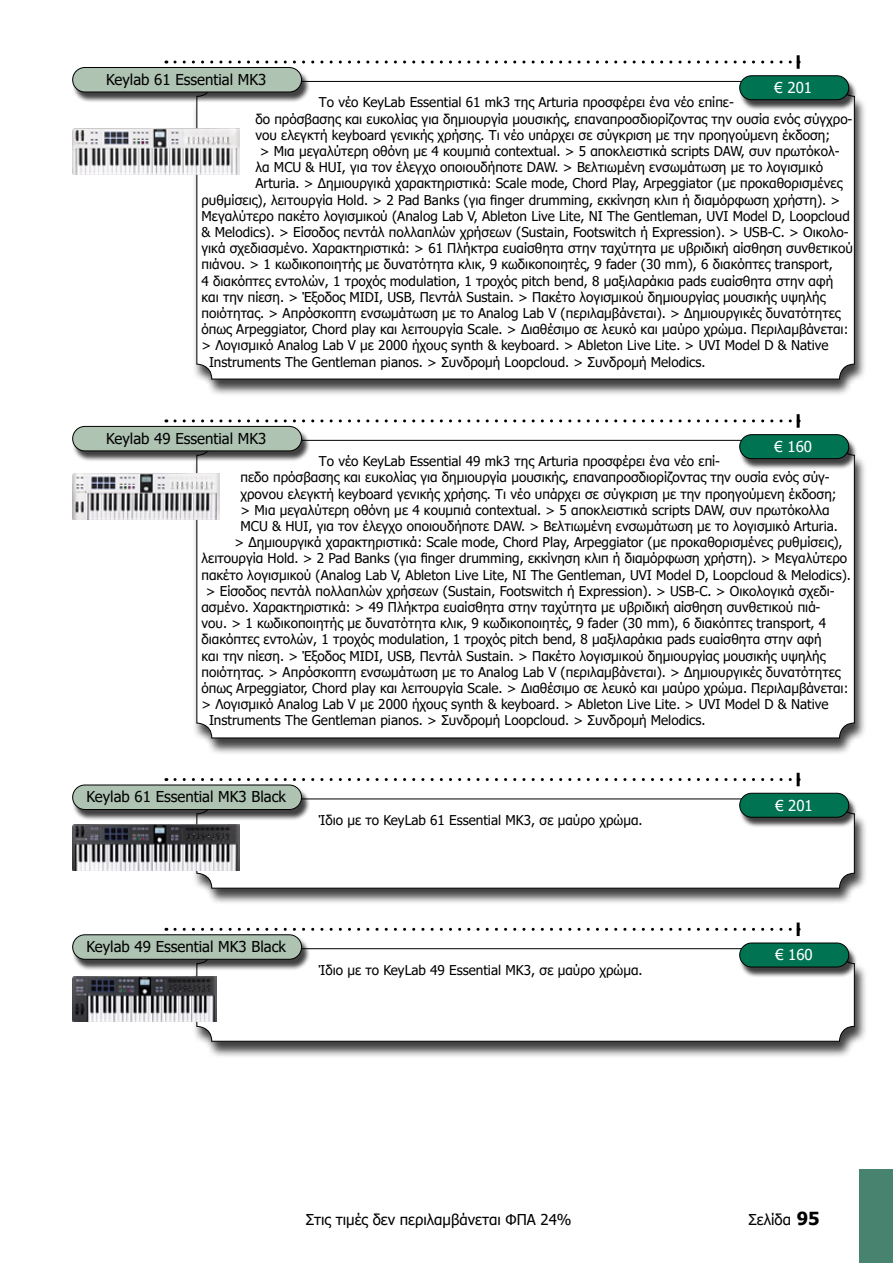
<style>
.page{position:relative;width:893px;height:1263px;background:#fff}
.page>*{position:absolute;margin:0;border:0;box-sizing:border-box;transform-origin:0 0}
.t1{font:15px "Tahoma";color:#000}
.t2{font:15px "Tahoma";color:#fff}
.t3{font:13.5px "Tahoma";color:#000}
.s1{font-weight:700;font-size:18px}
</style>
<div class="page">
<div style="left:859px;top:1169px;width:34px;height:94px;background:#47836f"></div>
<svg style="left:175px;top:61px;width:622px;height:3px"></svg>
<hr style="left:797px;top:55px;width:3px;height:14px;background:#000">
<div style="left:192px;top:81px;width:675px;height:315px;background:#000;opacity:.75"></div>
<div style="left:197px;top:81px;width:657px;height:298px;background:#fff;border-radius:15px"></div>
<div style="left:739px;top:77px;width:119px;height:34px;background:#000;opacity:.75"></div>
<div style="left:740px;top:76px;width:109px;height:24px;background:#007452;border-radius:12px"></div>
<div style="left:739px;top:75px;width:110px;height:25px;border:1px solid #000;border-radius:12px"></div>
<img style="left:72px;top:129px;width:168px;height:46px">
<div style="left:72px;top:69px;width:238px;height:35px;background:#000;opacity:.75"></div>
<div style="left:73px;top:67px;width:229px;height:25px;background:#aec3b2;border-radius:12px"></div>
<div style="left:72px;top:67px;width:230px;height:25px;border:1px solid #000;border-radius:12px"></div>
<svg style="left:175px;top:773px;width:625px;height:13px"></svg>
<div style="left:192px;top:799px;width:675px;height:106px;background:#000;opacity:.75"></div>
<div style="left:197px;top:799px;width:657px;height:89px;background:#fff;border-radius:15px"></div>
<div style="left:196px;top:798px;width:659px;height:90px;border:1px solid #000;border-radius:15px"></div>
<div style="left:739px;top:795px;width:119px;height:34px;background:#000;opacity:.75"></div>
<div style="left:740px;top:793px;width:109px;height:24px;background:#007452;border-radius:12px"></div>
<div style="left:739px;top:793px;width:110px;height:25px;border:1px solid #000;border-radius:12px"></div>
<img style="left:72px;top:825px;width:168px;height:46px">
<div style="left:72px;top:786px;width:238px;height:35px;background:#000;opacity:.75"></div>
<div style="left:73px;top:785px;width:229px;height:24px;background:#aec3b2;border-radius:12px"></div>
<div style="left:72px;top:785px;width:230px;height:25px;border:1px solid #000;border-radius:12px"></div>
<svg style="left:175px;top:928px;width:622px;height:3px"></svg>
<hr style="left:797px;top:922px;width:3px;height:14px;background:#000">
<div style="left:192px;top:949px;width:675px;height:109px;background:#000;opacity:.75"></div>
<div style="left:197px;top:949px;width:657px;height:92px;background:#fff;border-radius:15px"></div>
<div style="left:196px;top:948px;width:659px;height:93px;border:1px solid #000;border-radius:15px"></div>
<div style="left:739px;top:944px;width:119px;height:34px;background:#000;opacity:.75"></div>
<div style="left:740px;top:943px;width:109px;height:24px;background:#007452;border-radius:12px"></div>
<div style="left:739px;top:943px;width:110px;height:24px;border:1px solid #000;border-radius:12px"></div>
<img style="left:72px;top:976px;width:145px;height:45px">
<div style="left:72px;top:936px;width:238px;height:35px;background:#000;opacity:.75"></div>
<div style="left:73px;top:935px;width:229px;height:24px;background:#aec3b2;border-radius:12px"></div>
<div style="left:72px;top:934px;width:230px;height:26px;border:1px solid #000;border-radius:12px"></div>
<svg style="left:175px;top:419px;width:622px;height:3px"></svg>
<hr style="left:797px;top:414px;width:3px;height:14px;background:#000">
<div style="left:192px;top:440px;width:675px;height:315px;background:#000;opacity:.75"></div>
<div style="left:197px;top:440px;width:657px;height:298px;background:#fff;border-radius:15px"></div>
<div style="left:739px;top:436px;width:119px;height:34px;background:#000;opacity:.75"></div>
<div style="left:740px;top:435px;width:109px;height:24px;background:#007452;border-radius:12px"></div>
<div style="left:739px;top:434px;width:110px;height:25px;border:1px solid #000;border-radius:12px"></div>
<img style="left:72px;top:473px;width:147px;height:46px">
<div style="left:72px;top:428px;width:238px;height:34px;background:#000;opacity:.75"></div>
<div style="left:73px;top:426px;width:229px;height:25px;background:#aec3b2;border-radius:12px"></div>
<div style="left:72px;top:426px;width:230px;height:25px;border:1px solid #000;border-radius:12px"></div>
<p class="t1" style="left:106px;top:69px;width:162px">Keylab 61 Essential MK3</p>
<p class="t2" style="left:775px;top:78px;width:39px">€ 201</p>
<p class="t3" style="left:319px;top:93px;width:416px">Το νέο KeyLab Essential 61 mk3 της Arturia προσφέρει ένα νέο επίπε-</p>
<p class="t3" style="left:255px;top:110px;width:598px">δο πρόσβασης και ευκολίας για δημιουργία μουσικής, επαναπροσδιορίζοντας την ουσία ενός σύγχρο-</p>
<p class="t3" style="left:255px;top:126px;width:576px">νου ελεγκτή keyboard γενικής χρήσης. Τι νέο υπάρχει σε σύγκριση με την προηγούμενη έκδοση;</p>
<p class="t3" style="left:260px;top:142px;width:581px">&gt; Μια μεγαλύτερη οθόνη με 4 κουμπιά contextual. &gt; 5 αποκλειστικά scripts DAW, συν πρωτόκολ-</p>
<p class="t3" style="left:255px;top:158px;width:569px">λα MCU &amp; HUI, για τον έλεγχο οποιουδήποτε DAW. &gt; Βελτιωμένη ενσωμάτωση με το λογισμικό</p>
<p class="t3" style="left:255px;top:174px;width:588px">Arturia. &gt; Δημιουργικά χαρακτηριστικά: Scale mode, Chord Play, Arpeggiator (με προκαθορισμένες</p>
<p class="t3" style="left:201px;top:191px;width:640px">ρυθμίσεις), λειτουργία Hold. &gt; 2 Pad Banks (για finger drumming, εκκίνηση κλιπ ή διαμόρφωση χρήστη). &gt;</p>
<p class="t3" style="left:201px;top:207px;width:650px">Μεγαλύτερο πακέτο λογισμικού (Analog Lab V, Ableton Live Lite, NI The Gentleman, UVI Model D, Loopcloud</p>
<p class="t3" style="left:201px;top:223px;width:649px">&amp; Melodics). &gt; Είσοδος πεντάλ πολλαπλών χρήσεων (Sustain, Footswitch ή Expression). &gt; USB-C. &gt; Οικολο-</p>
<p class="t3" style="left:201px;top:239px;width:653px">γικά σχεδιασμένο. Χαρακτηριστικά: &gt; 61 Πλήκτρα ευαίσθητα στην ταχύτητα με υβριδική αίσθηση συνθετικού</p>
<p class="t3" style="left:201px;top:255px;width:633px">πιάνου. &gt; 1 κωδικοποιητής με δυνατότητα κλικ, 9 κωδικοποιητές, 9 fader (30 mm), 6 διακόπτες transport,</p>
<p class="t3" style="left:201px;top:272px;width:633px">4 διακόπτες εντολών, 1 τροχός modulation, 1 τροχός pitch bend, 8 μαξιλαράκια pads ευαίσθητα στην αφή</p>
<p class="t3" style="left:201px;top:288px;width:626px">και την πίεση. &gt; Έξοδος MIDI, USB, Πεντάλ Sustain. &gt; Πακέτο λογισμικού δημιουργίας μουσικής υψηλής</p>
<p class="t3" style="left:201px;top:304px;width:641px">ποιότητας. &gt; Απρόσκοπτη ενσωμάτωση με το Analog Lab V (περιλαμβάνεται). &gt; Δημιουργικές δυνατότητες</p>
<p class="t3" style="left:201px;top:320px;width:648px">όπως Arpeggiator, Chord play και λειτουργία Scale. &gt; Διαθέσιμο σε λευκό και μαύρο χρώμα. Περιλαμβάνεται:</p>
<p class="t3" style="left:201px;top:336px;width:629px">&gt; Λογισμικό Analog Lab V με 2000 ήχους synth &amp; keyboard. &gt; Ableton Live Lite. &gt; UVI Model D &amp; Native</p>
<p class="t3" style="left:209px;top:353px;width:498px">Instruments The Gentleman pianos. &gt; Συνδρομή Loopcloud. &gt; Συνδρομή Melodics.</p>
<p class="t1" style="left:106px;top:428px;width:162px">Keylab 49 Essential MK3</p>
<p class="t2" style="left:775px;top:436px;width:39px">€ 160</p>
<p class="t3" style="left:319px;top:452px;width:403px">Το νέο KeyLab Essential 49 mk3 της Arturia προσφέρει ένα νέο επί-</p>
<p class="t3" style="left:240px;top:468px;width:591px">πεδο πρόσβασης και ευκολίας για δημιουργία μουσικής, επαναπροσδιορίζοντας την ουσία ενός σύγ-</p>
<p class="t3" style="left:240px;top:485px;width:598px">χρονου ελεγκτή keyboard γενικής χρήσης. Τι νέο υπάρχει σε σύγκριση με την προηγούμενη έκδοση;</p>
<p class="t3" style="left:240px;top:501px;width:591px">&gt; Μια μεγαλύτερη οθόνη με 4 κουμπιά contextual. &gt; 5 αποκλειστικά scripts DAW, συν πρωτόκολλα</p>
<p class="t3" style="left:240px;top:517px;width:599px">MCU &amp; HUI, για τον έλεγχο οποιουδήποτε DAW. &gt; Βελτιωμένη ενσωμάτωση με το λογισμικό Arturia.</p>
<p class="t3" style="left:234px;top:533px;width:610px">&gt; Δημιουργικά χαρακτηριστικά: Scale mode, Chord Play, Arpeggiator (με προκαθορισμένες ρυθμίσεις),</p>
<p class="t3" style="left:201px;top:549px;width:647px">λειτουργία Hold. &gt; 2 Pad Banks (για finger drumming, εκκίνηση κλιπ ή διαμόρφωση χρήστη). &gt; Μεγαλύτερο</p>
<p class="t3" style="left:201px;top:566px;width:651px">πακέτο λογισμικού (Analog Lab V, Ableton Live Lite, NI The Gentleman, UVI Model D, Loopcloud &amp; Melodics).</p>
<p class="t3" style="left:206px;top:582px;width:631px">&gt; Είσοδος πεντάλ πολλαπλών χρήσεων (Sustain, Footswitch ή Expression). &gt; USB-C. &gt; Οικολογικά σχεδι-</p>
<p class="t3" style="left:201px;top:598px;width:620px">ασμένο. Χαρακτηριστικά: &gt; 49 Πλήκτρα ευαίσθητα στην ταχύτητα με υβριδική αίσθηση συνθετικού πιά-</p>
<p class="t3" style="left:201px;top:614px;width:626px">νου. &gt; 1 κωδικοποιητής με δυνατότητα κλικ, 9 κωδικοποιητές, 9 fader (30 mm), 6 διακόπτες transport, 4</p>
<p class="t3" style="left:201px;top:630px;width:622px">διακόπτες εντολών, 1 τροχός modulation, 1 τροχός pitch bend, 8 μαξιλαράκια pads ευαίσθητα στην αφή</p>
<p class="t3" style="left:201px;top:647px;width:626px">και την πίεση. &gt; Έξοδος MIDI, USB, Πεντάλ Sustain. &gt; Πακέτο λογισμικού δημιουργίας μουσικής υψηλής</p>
<p class="t3" style="left:201px;top:663px;width:641px">ποιότητας. &gt; Απρόσκοπτη ενσωμάτωση με το Analog Lab V (περιλαμβάνεται). &gt; Δημιουργικές δυνατότητες</p>
<p class="t3" style="left:201px;top:679px;width:648px">όπως Arpeggiator, Chord play και λειτουργία Scale. &gt; Διαθέσιμο σε λευκό και μαύρο χρώμα. Περιλαμβάνεται:</p>
<p class="t3" style="left:201px;top:695px;width:629px">&gt; Λογισμικό Analog Lab V με 2000 ήχους synth &amp; keyboard. &gt; Ableton Live Lite. &gt; UVI Model D &amp; Native</p>
<p class="t3" style="left:209px;top:711px;width:498px">Instruments The Gentleman pianos. &gt; Συνδρομή Loopcloud. &gt; Συνδρομή Melodics.</p>
<p class="t1" style="left:87px;top:787px;width:201px">Keylab 61 Essential MK3 Black</p>
<p class="t3" style="left:319px;top:811px;width:325px">Ίδιο με το KeyLab 61 Essential MK3, σε μαύρο χρώμα.</p>
<p class="t1" style="left:87px;top:937px;width:201px">Keylab 49 Essential MK3 Black</p>
<p class="t3" style="left:319px;top:961px;width:325px">Ίδιο με το KeyLab 49 Essential MK3, σε μαύρο χρώμα.</p>
<p class="t2" style="left:775px;top:795px;width:39px">€ 201</p>
<p class="t2" style="left:775px;top:945px;width:39px">€ 160</p>
<p class="t1" style="left:306px;top:1209px;width:267px">Στις τιμές δεν περιλαμβάνεται ΦΠΑ 24%</p>
<p class="t1" style="left:748px;top:1209px;width:73px">Σελίδα <span class="s1">95</span></p>
</div>
